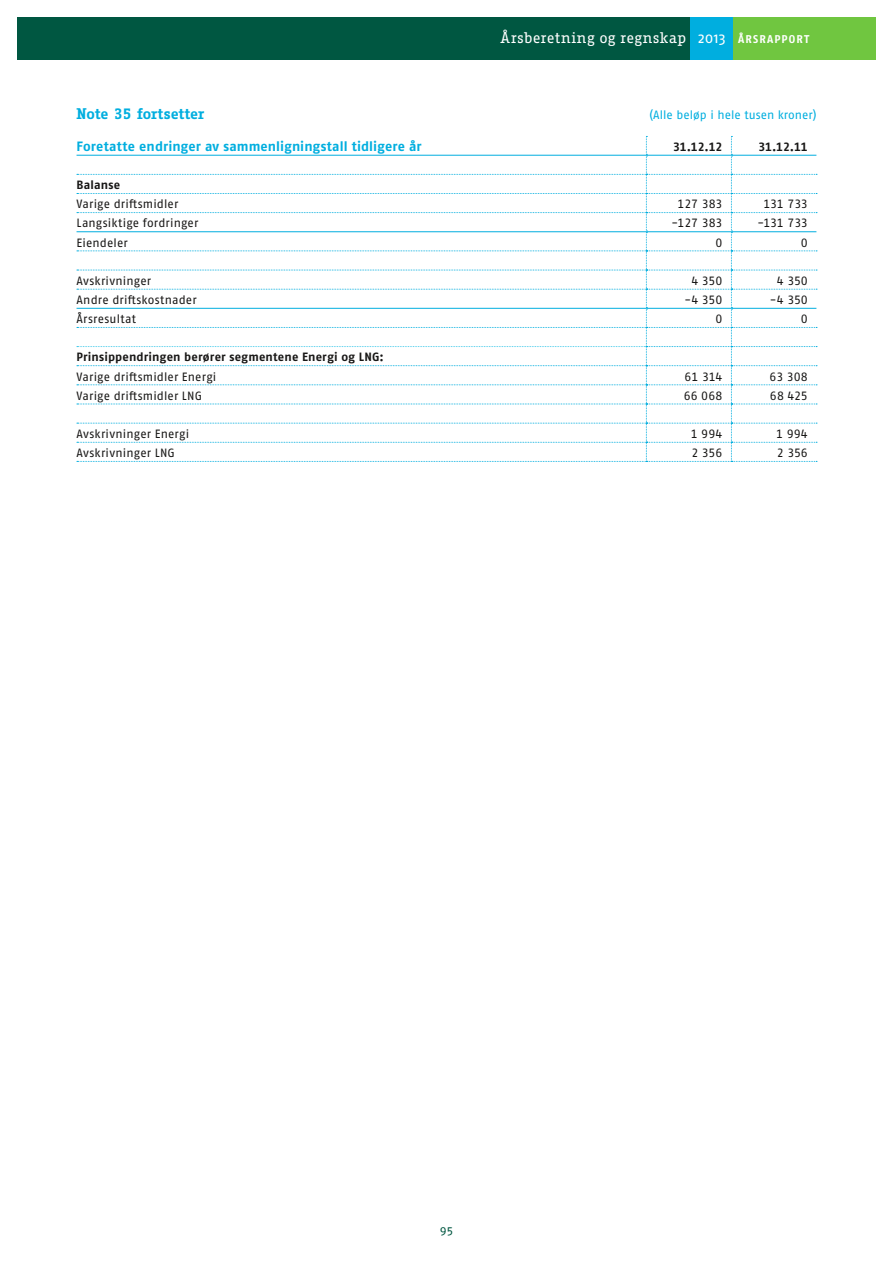
<style>
.page{position:relative;width:893px;height:1263px;background:#fff}
.page>*{position:absolute;margin:0;border:0;box-sizing:border-box;transform-origin:0 0}
.t1{font:15px "Fago Office Serif OT";letter-spacing:.02em;color:#fff}
.t2{font:700 15px "Fago Office Serif OT";letter-spacing:-.005em;color:#00aedf}
.t3{font:700 13.5px "Fago OT";letter-spacing:.005em;color:#00aedf}
.t4{font:12px "Fago OT";letter-spacing:.01em;color:#181716}
.t5{font:700 12px "Fago OT";letter-spacing:.01em;color:#181716}
.t6{font:12px "Fago OT";letter-spacing:.005em;color:#00aedf}
.t7{font:12px "Fago OT";color:#005741}
.s1{font-family:"Fago OT"}
.s2{font-family:"Fago OT";font-weight:700;font-size:11.25px}
</style>
<div class="page">
<svg style="left:77px;top:136px;width:740px;height:326px"></svg>
<div style="left:17px;top:17px;width:674px;height:43px;background:#005741"></div>
<div style="left:691px;top:17px;width:42px;height:43px;background:#00aedf"></div>
<div style="left:733px;top:17px;width:143px;height:43px;background:#70c640"></div>
<p class="t2" style="left:77px;top:105px;width:130px">Note 35 fortsetter</p>
<p class="t1" style="left:500px;top:29px;width:311px">Årsberetning og regnskap <span class="s1">2013</span> <span class="s2">ÅRSRAPPORT</span></p>
<p class="t6" style="left:649px;top:108px;width:169px">(Alle beløp i hele tusen kroner)</p>
<p class="t3" style="left:77px;top:138px;width:347px">Foretatte endringer av sammenligningstall tidligere år</p>
<p class="t5" style="left:673px;top:140px;width:51px">31.12.12</p>
<p class="t5" style="left:758px;top:140px;width:51px">31.12.11</p>
<p class="t5" style="left:77px;top:178px;width:45px">Balanse</p>
<p class="t4" style="left:77px;top:197px;width:103px">Varige driftsmidler</p>
<p class="t4" style="left:678px;top:197px;width:46px">127 383</p>
<p class="t4" style="left:763px;top:197px;width:46px">131 733</p>
<p class="t4" style="left:77px;top:216px;width:123px">Langsiktige fordringer</p>
<p class="t4" style="left:672px;top:216px;width:52px">-127 383</p>
<p class="t4" style="left:757px;top:216px;width:52px">-131 733</p>
<p class="t4" style="left:77px;top:235px;width:53px">Eiendeler</p>
<p class="t4" style="left:716px;top:235px;width:8px">0</p>
<p class="t4" style="left:801px;top:235px;width:8px">0</p>
<p class="t4" style="left:77px;top:273px;width:76px">Avskrivninger</p>
<p class="t4" style="left:691px;top:273px;width:33px">4 350</p>
<p class="t4" style="left:777px;top:273px;width:33px">4 350</p>
<p class="t4" style="left:77px;top:293px;width:122px">Andre driftskostnader</p>
<p class="t4" style="left:684px;top:293px;width:39px">-4 350</p>
<p class="t4" style="left:770px;top:293px;width:39px">-4 350</p>
<p class="t4" style="left:77px;top:312px;width:61px">Årsresultat</p>
<p class="t4" style="left:716px;top:312px;width:8px">0</p>
<p class="t4" style="left:801px;top:312px;width:8px">0</p>
<p class="t5" style="left:77px;top:350px;width:309px">Prinsippendringen berører segmentene Energi og LNG:</p>
<p class="t4" style="left:77px;top:369px;width:141px">Varige driftsmidler Energi</p>
<p class="t4" style="left:685px;top:369px;width:39px">61 314</p>
<p class="t4" style="left:770px;top:369px;width:40px">63 308</p>
<p class="t4" style="left:77px;top:388px;width:127px">Varige driftsmidler LNG</p>
<p class="t4" style="left:684px;top:388px;width:40px">66 068</p>
<p class="t4" style="left:770px;top:388px;width:40px">68 425</p>
<p class="t4" style="left:77px;top:427px;width:114px">Avskrivninger Energi</p>
<p class="t4" style="left:691px;top:427px;width:33px">1 994</p>
<p class="t4" style="left:776px;top:427px;width:33px">1 994</p>
<p class="t4" style="left:77px;top:446px;width:100px">Avskrivninger LNG</p>
<p class="t4" style="left:691px;top:446px;width:33px">2 356</p>
<p class="t4" style="left:777px;top:446px;width:33px">2 356</p>
<p class="t7" style="left:440px;top:1223px;width:15px">95</p>
</div>
